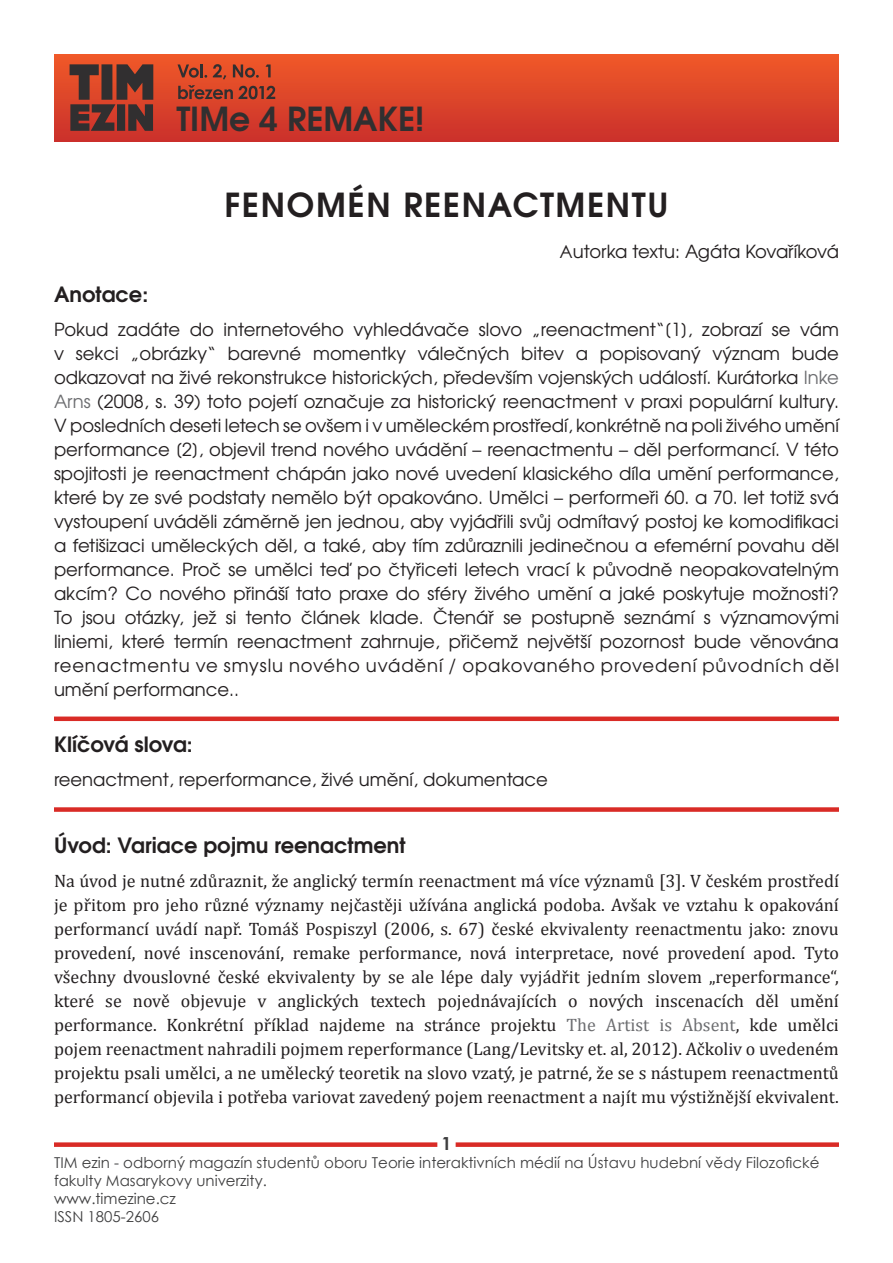
<style>
.page{position:relative;width:893px;height:1263px;background:#fff}
.page>*{position:absolute;margin:0;border:0;box-sizing:border-box;transform-origin:0 0}
.t1{font:700 33px "Te X Gyre Adventor";letter-spacing:.05em;color:#231f20}
.t2{font:700 33px "Te X Gyre Adventor";color:#312f30}
.t3{font:700 21px "Te X Gyre Adventor";color:#231f20}
.t4{font:18px/24px "Te X Gyre Adventor";color:#231f20;text-align:justify}
.t5{font:18px/24px "Cambria";color:#231f20;text-align:justify}
.t6{font:18px "Te X Gyre Adventor";letter-spacing:-.02em;color:#231f20}
.t7{font:700 18px "Century Gothic";color:#3e3e3f}
.t8{font:15px/18px "Century Gothic";color:#3e3e3f}
.s1{font-family:"Century Gothic"}
.s2{color:#6c6d70}
</style>
<div class="page">
<div style="left:54px;top:716px;width:785px;height:5px;background:#d92b26"></div>
<div style="left:54px;top:807px;width:785px;height:5px;background:#d92b26"></div>
<div style="left:54px;top:1142px;width:383px;height:5px;background:#d92b26"></div>
<div style="left:456px;top:1142px;width:383px;height:5px;background:#d92b26"></div>
<div style="left:54px;top:54px;width:785px;height:87px;background:linear-gradient(to bottom,#f05a28,#ca312b)"></div>
<svg style="left:70px;top:64px;width:83px;height:67px;background:#6b362d"></svg>
<svg style="left:177px;top:64px;width:98px;height:35px;background:#b1442a"></svg>
<p class="t2" style="left:176px;top:90px;width:250px">TIMe 4 REMAKE!</p>
<p class="t1" style="left:224px;top:176px;width:446px">FENOMÉN REENACTMENTU</p>
<p class="t6" style="left:560px;top:237px;width:281px"><span class="s1">A</span>utorka textu: Agáta Kovaříková</p>
<p class="t3" style="left:54px;top:276px;width:96px">Anotace:</p>
<p class="t4" style="left:54px;top:317px;width:786px">Pokud zadáte do internetového vyhledávače slovo „reenactment“[1], zobrazí se vám v sekci „obrázky“ barevné momentky válečných bitev a popisovaný význam bude odkazovat na živé rekonstrukce historických, především vojenských událostí. Kurátorka <span class="s2">Inke Arns</span> (2008, s. 39) toto pojetí označuje za historický reenactment v praxi populární kultury.<br>V posledních deseti letech se ovšem i v uměleckém prostředí, konkrétně na poli živého umění performance [2], objevil trend nového uvádění – reenactmentu – děl performancí. V této spojitosti je reenactment chápán jako nové uvedení klasického díla umění performance, které by ze své podstaty nemělo být opakováno. Umělci – performeři 60. a 70. let totiž svá vystoupení uváděli záměrně jen jednou, aby vyjádřili svůj odmítavý postoj ke komodifikaci a fetišizaci uměleckých děl, a také, aby tím zdůraznili jedinečnou a efemérní povahu děl performance. Proč se umělci teď po čtyřiceti letech vrací k původně neopakovatelným akcím? Co nového přináší tato praxe do sféry živého umění a jaké poskytuje možnosti?<br>To jsou otázky, jež si tento článek klade. Čtenář se postupně seznámí s významovými liniemi, které termín reenactment zahrnuje, přičemž největší pozornost bude věnována reenactmentu ve smyslu nového uvádění / opakovaného provedení původních děl umění performance..</p>
<p class="t3" style="left:54px;top:726px;width:140px">Klíčová slova:</p>
<p class="t4" style="left:54px;top:766px;width:495px">reenactment, reperformance, živé umění, dokumentace</p>
<p class="t3" style="left:54px;top:827px;width:353px">Úvod: Variace pojmu reenactment</p>
<p class="t5" style="left:54px;top:869px;width:786px">Na úvod je nutné zdůraznit, že anglický termín reenactment má více významů [3]. V českém prostředí je přitom pro jeho různé významy nejčastěji užívána anglická podoba. Avšak ve vztahu k opakování performancí uvádí např. Tomáš Pospiszyl (2006, s. 67) české ekvivalenty reenactmentu jako: znovu provedení, nové inscenování, remake performance, nová interpretace, nové provedení apod. Tyto všechny dvouslovné české ekvivalenty by se ale lépe daly vyjádřit jedním slovem „reperformance“, které se nově objevuje v anglických textech pojednávajících o nových inscenacích děl umění performance. Konkrétní příklad najdeme na stránce projektu <span class="s2">The Artist is Absent</span>, kde umělci pojem reenactment nahradili pojmem reperformance (Lang/Levitsky et. al, 2012). Ačkoliv o uvedeném projektu psali umělci, a ne umělecký teoretik na slovo vzatý, je patrné, že se s nástupem reenactmentů performancí objevila i potřeba variovat zavedený pojem reenactment a najít mu výstižnější ekvivalent.</p>
<p class="t7" style="left:441px;top:1130px;width:12px">1</p>
<p class="t8" style="left:54px;top:1153px;width:767px">TIM ezin - odborný magazín studentů oboru Teorie interaktivních médií na Ústavu hudební vědy Filozofické fakulty Masarykovy univerzity.</p>
<p class="t8" style="left:54px;top:1189px;width:123px">www.timezine.cz</p>
<p class="t8" style="left:54px;top:1207px;width:107px">ISSN 1805-2606</p>
</div>
